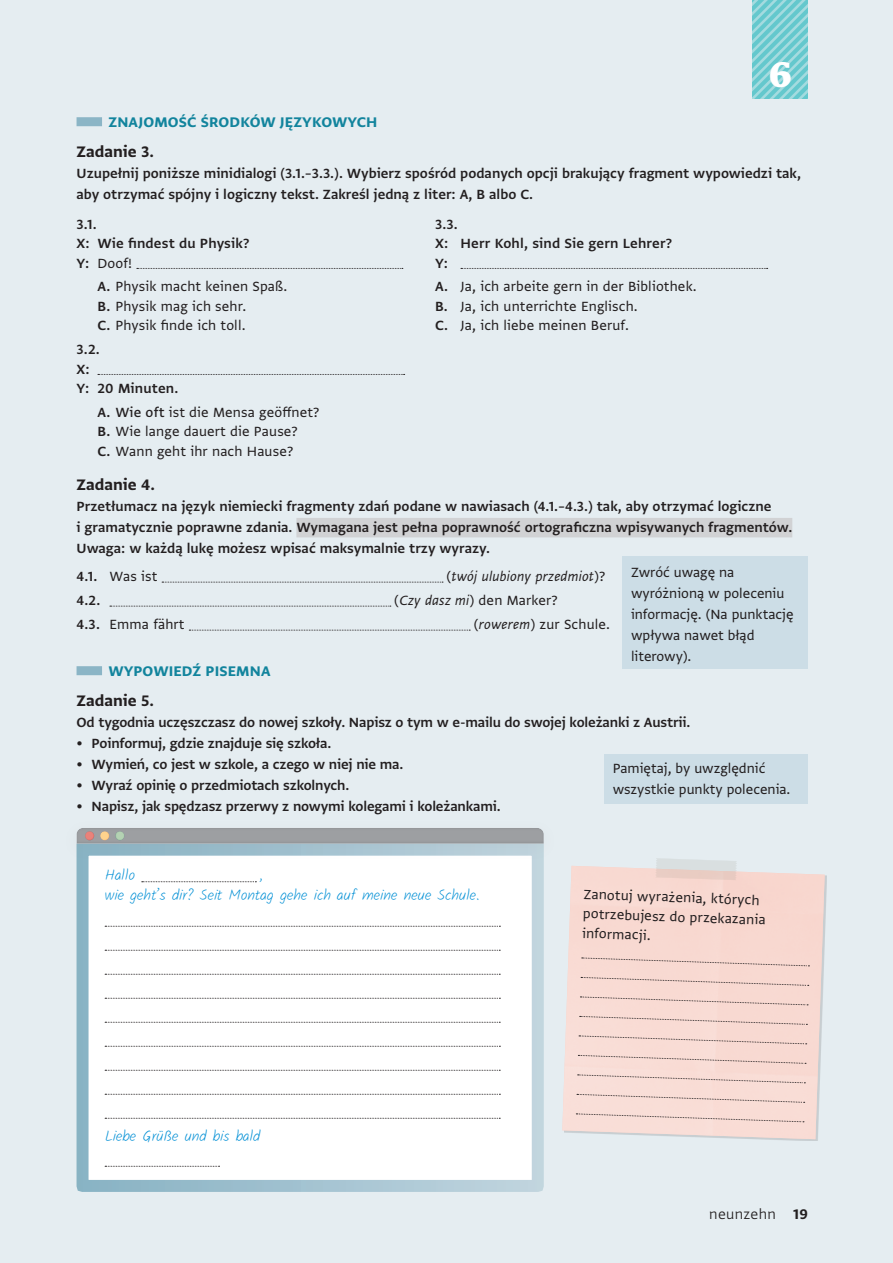
<style>
.page{position:relative;width:893px;height:1263px;background:#e5edf1}
.page>*{position:absolute;margin:0;border:0;box-sizing:border-box;transform-origin:0 0}
.L___Lektionsnummer_k{font:700 45px "Greta Text Std";color:#fff}
.t1{font:18px "Greta Sans Std Bld";color:#231f20}
.L___Hören_Sprechen_S{font:16.5px "Greta Sans Std Bld";letter-spacing:.01em;color:#12849d}
.L___pagina_Wort_rech{font:300 16.5px "Greta Sans Std";letter-spacing:.02em;color:#231f20}
.L__Grundschrift_123{font:15.75px/21px "Greta Sans Std Sm Bld";color:#231f20}
.L__Grundschrift_123-2{font:15.75px "Greta Sans Std";letter-spacing:.01em;color:#231f20}
.L__Grundschrift_oE_1{font:15.75px/21px "Greta Sans Std";color:#231f20}
.L__Grundschrift_123-3{font:italic 15.75px "Greta Sans Std";letter-spacing:.01em;color:#231f20}
.L__Grundschrift_123-4{font:300 15px "Kalamax";color:#008fd5}
.s1{font-family:"Greta Sans Std Sm Bld"}
.s2{font-weight:500}
.s3{font-style:normal}
.s4{font-style:italic}
.s5{font-family:"Greta Sans Std Bld";font-weight:400}
</style>
<div class="page">
<svg style="left:753px;top:0;width:55px;height:99px;background:#7ccfd3"></svg>
<div style="left:77px;top:117px;width:25px;height:9px;background:#8bb5c6"></div>
<div style="left:77px;top:666px;width:25px;height:9px;background:#8bb5c6"></div>
<div style="left:296px;top:518px;width:496px;height:19px;background:#d1d2d4"></div>
<svg style="left:137px;top:268px;width:266px;height:1px"></svg>
<svg style="left:461px;top:268px;width:307px;height:1px"></svg>
<svg style="left:98px;top:374px;width:307px;height:1px"></svg>
<svg style="left:162px;top:582px;width:281px;height:1px"></svg>
<svg style="left:110px;top:606px;width:281px;height:1px"></svg>
<svg style="left:189px;top:630px;width:281px;height:1px"></svg>
<div style="left:622px;top:557px;width:185px;height:112px;background:#ccdde6"></div>
<div style="left:604px;top:754px;width:203px;height:49px;background:#ccdde6"></div>
<svg style="left:76px;top:862px;width:468px;height:330px;background:#f6f9fa"></svg>
<img style="left:562px;top:866px;width:263px;height:273px">
<svg style="left:655px;top:858px;width:82px;height:22px;background:#e2d8d4"></svg>
<svg style="left:582px;top:957px;width:227px;height:10px;background:#eed0c8"></svg>
<svg style="left:581px;top:977px;width:228px;height:9px;background:#edcfc8"></svg>
<svg style="left:580px;top:996px;width:228px;height:9px;background:#edd0c9"></svg>
<svg style="left:580px;top:1016px;width:227px;height:9px;background:#edd1ca"></svg>
<svg style="left:579px;top:1035px;width:228px;height:9px;background:#edd1ca"></svg>
<svg style="left:578px;top:1055px;width:228px;height:9px;background:#edd1ca"></svg>
<svg style="left:578px;top:1074px;width:227px;height:9px;background:#edd3cd"></svg>
<svg style="left:577px;top:1094px;width:228px;height:9px;background:#edd3cc"></svg>
<svg style="left:576px;top:1113px;width:228px;height:9px;background:#edd3cc"></svg>
<svg style="left:105px;top:926px;width:395px;height:1px"></svg>
<svg style="left:105px;top:950px;width:395px;height:1px"></svg>
<svg style="left:105px;top:974px;width:395px;height:1px"></svg>
<svg style="left:105px;top:998px;width:395px;height:1px"></svg>
<svg style="left:105px;top:1022px;width:395px;height:1px"></svg>
<svg style="left:105px;top:1046px;width:395px;height:1px"></svg>
<svg style="left:105px;top:1070px;width:395px;height:1px"></svg>
<svg style="left:105px;top:1094px;width:395px;height:1px"></svg>
<svg style="left:105px;top:1118px;width:395px;height:1px"></svg>
<svg style="left:105px;top:1166px;width:115px;height:1px"></svg>
<svg style="left:142px;top:881px;width:114px;height:1px"></svg>
<div style="left:63px;top:818px;width:495px;height:44px;background:#939598;opacity:.1"></div>
<div style="left:74px;top:826px;width:471px;height:18px;background:#939598;opacity:.5"></div>
<div style="left:84px;top:830px;width:12px;height:12px;background:#a22a45;opacity:.75"></div>
<div style="left:99px;top:830px;width:12px;height:12px;background:#ec9462;opacity:.75"></div>
<div style="left:114px;top:830px;width:12px;height:12px;background:#3a8883;opacity:.75"></div>
<p class="L___Hören_Sprechen_S" style="left:108px;top:112px;width:271px">ZNAJOMOŚĆ ŚRODKÓW JĘZYKOWYCH</p>
<p class="L___Lektionsnummer_k" style="left:769px;top:47px;width:25px">6</p>
<p class="t1" style="left:77px;top:141px;width:79px">Zadanie 3.</p>
<p class="L__Grundschrift_123" style="left:77px;top:163px;width:726px">Uzupełnij poniższe minidialogi (3.1.–3.3.). Wybierz spośród podanych opcji brakujący fragment wypowiedzi tak, aby otrzymać spójny i logiczny tekst. Zakreśl jedną z liter: A, B albo C.</p>
<p class="L__Grundschrift_123" style="left:77px;top:213px;width:22px">3.1.</p>
<p class="L__Grundschrift_123" style="left:435px;top:213px;width:24px">3.3.</p>
<p class="L__Grundschrift_123" style="left:77px;top:233px;width:175px">X: Wie findest du Physik?</p>
<p class="L__Grundschrift_123" style="left:435px;top:233px;width:239px">X: Herr Kohl, sind Sie gern Lehrer?</p>
<p class="L__Grundschrift_123-2" style="left:77px;top:254px;width:57px"><span class="s1">Y:</span> Doof!</p>
<p class="L__Grundschrift_123" style="left:435px;top:252px;width:14px">Y:</p>
<p class="L__Grundschrift_123-2" style="left:98px;top:277px;width:191px"><span class="s1">A.</span> Physik macht keinen Spaß.</p>
<p class="L__Grundschrift_123-2" style="left:435px;top:277px;width:263px"><span class="s1">A.</span> Ja, ich arbeite gern in der Bibliothek.</p>
<p class="L__Grundschrift_123-2" style="left:98px;top:297px;width:150px"><span class="s1">B.</span> Physik mag ich sehr.</p>
<p class="L__Grundschrift_123-2" style="left:435px;top:297px;width:204px"><span class="s1">B.</span> Ja, ich unterrichte Englisch.</p>
<p class="L__Grundschrift_123-2" style="left:98px;top:316px;width:150px"><span class="s1">C.</span> Physik finde ich toll.</p>
<p class="L__Grundschrift_123-2" style="left:435px;top:316px;width:195px"><span class="s1">C.</span> Ja, ich liebe meinen Beruf.</p>
<p class="L__Grundschrift_123" style="left:77px;top:339px;width:103px;line-height:19.5px">3.2.<br>X:<br>Y: 20 Minuten.</p>
<p class="L__Grundschrift_123-2" style="left:98px;top:403px;width:223px"><span class="s1">A.</span> <span class="s2">Wie oft</span> ist die Mensa geöffnet?</p>
<p class="L__Grundschrift_123-2" style="left:98px;top:422px;width:202px"><span class="s1">B.</span> Wie lange dauert die Pause?</p>
<p class="L__Grundschrift_123-2" style="left:98px;top:442px;width:197px"><span class="s1">C.</span> Wann geht ihr nach Hause?</p>
<p class="t1" style="left:77px;top:474px;width:80px">Zadanie 4.</p>
<p class="L__Grundschrift_123" style="left:77px;top:496px;width:717px">Przetłumacz na język niemiecki fragmenty zdań podane w nawiasach (4.1.–4.3.) tak, aby otrzymać logiczne<br>i gramatycznie poprawne zdania. Wymagana jest pełna poprawność ortograficzna wpisywanych fragmentów.<br>Uwaga: w każdą lukę możesz wpisać maksymalnie trzy wyrazy.</p>
<p class="L__Grundschrift_123-2" style="left:77px;top:567px;width:82px"><span class="s1">4.1.</span> Was ist</p>
<p class="L__Grundschrift_123-3" style="left:446px;top:567px;width:160px"><span class="s3">(</span>twój ulubiony przedmiot<span class="s3">)?</span></p>
<p class="L__Grundschrift_123" style="left:77px;top:590px;width:25px">4.2.</p>
<p class="L__Grundschrift_123-2" style="left:394px;top:591px;width:165px">(<span class="s4">Czy dasz mi</span>) den Marker?</p>
<p class="L__Grundschrift_123-2" style="left:77px;top:615px;width:110px"><span class="s1">4.3.</span> Emma fährt</p>
<p class="L__Grundschrift_123-2" style="left:474px;top:615px;width:138px">(<span class="s4">rowerem</span>) zur Schule.</p>
<p class="L___Hören_Sprechen_S" style="left:108px;top:661px;width:164px">WYPOWIEDŹ PISEMNA</p>
<p class="L__Grundschrift_oE_1" style="left:631px;top:561px;width:164px">Zwróć uwagę na wyróżnioną w poleceniu informację. (Na punktację wpływa nawet błąd literowy).</p>
<p class="t1" style="left:77px;top:690px;width:79px">Zadanie 5.</p>
<p class="L__Grundschrift_123" style="left:77px;top:711px;width:615px">Od tygodnia uczęszczasz do nowej szkoły. Napisz o tym w e-mailu do swojej koleżanki z Austrii.</p>
<p class="L__Grundschrift_123" style="left:77px;top:732px;width:256px">• Poinformuj, gdzie znajduje się szkoła.</p>
<p class="L__Grundschrift_123" style="left:77px;top:753px;width:328px">• Wymień, co jest w szkole, a czego w niej nie ma.</p>
<p class="L__Grundschrift_123" style="left:77px;top:774px;width:274px">• Wyraź opinię o przedmiotach szkolnych.</p>
<p class="L__Grundschrift_123" style="left:77px;top:795px;width:426px">• Napisz, jak spędzasz przerwy z nowymi kolegami i koleżankami.</p>
<p class="L__Grundschrift_oE_1" style="left:613px;top:758px;width:179px">Pamiętaj, by uwzględnić wszystkie punkty polecenia.</p>
<p class="L__Grundschrift_123-4" style="left:105px;top:865px;width:32px">Hallo</p>
<p class="L__Grundschrift_123-4" style="left:260px;top:865px;width:5px">,</p>
<p class="L__Grundschrift_123-4" style="left:105px;top:885px;width:376px">wie geht’s dir? Seit Montag gehe ich auf meine neue Schule.</p>
<p class="L__Grundschrift_123-4" style="left:105px;top:1126px;width:157px">Liebe Grüße und bis bald</p>
<p class="L__Grundschrift_oE_1" style="left:584px;top:883px;width:178px;rotate:2deg">Zanotuj wyrażenia, których</p>
<p class="L__Grundschrift_oE_1" style="left:583px;top:903px;width:184px;line-height:19.5px;rotate:2deg">potrzebujesz do przekazania informacji.</p>
<p class="L___pagina_Wort_rech" style="left:709px;top:1205px;width:100px">neunzehn <span class="s5">19</span></p>
</div>
